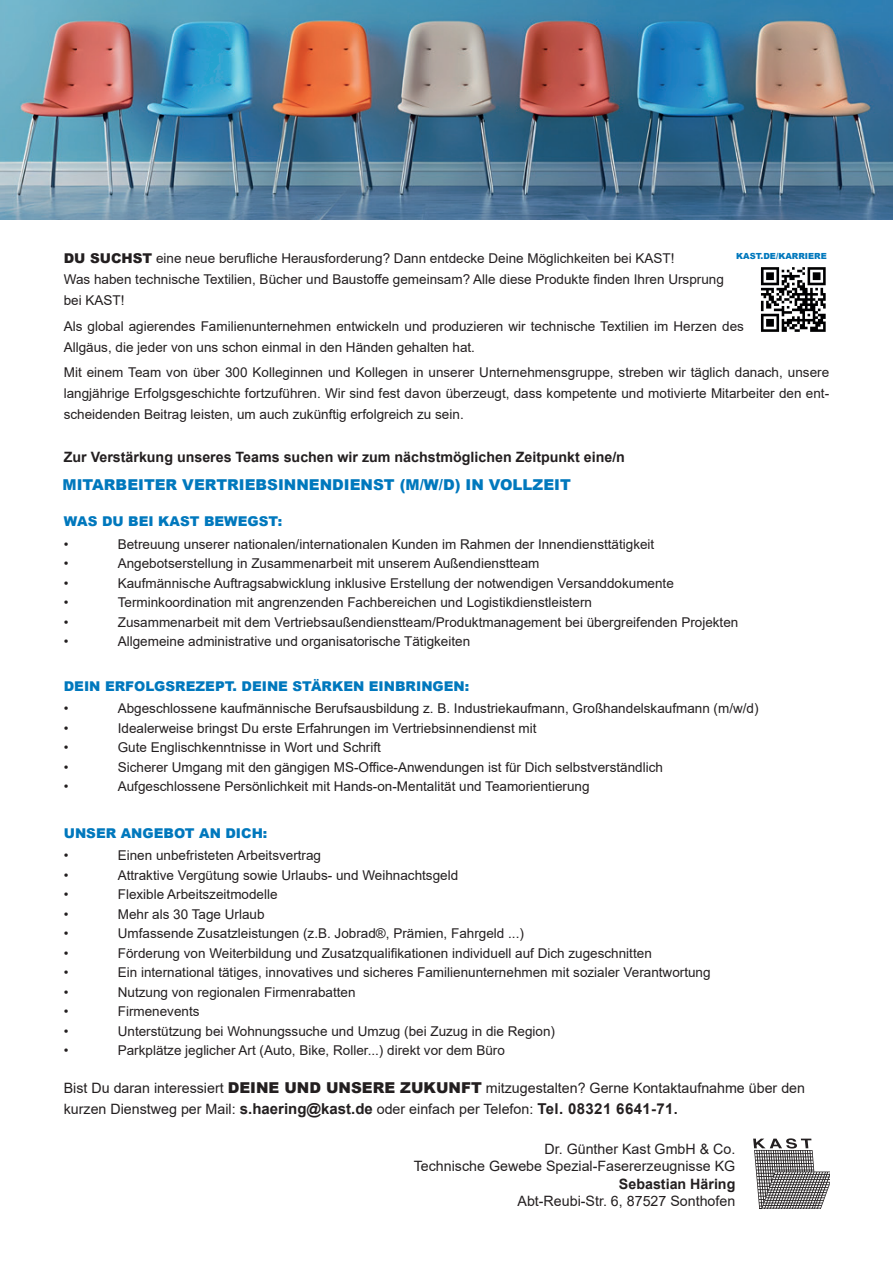
<style>
.page{position:relative;width:893px;height:1263px;background:#fff}
.page>*{position:absolute;margin:0;border:0;box-sizing:border-box;transform-origin:0 0}
.t1{font:900 15px "Arial";color:#0078bd}
.t2{font:14.25px/17.1px "Arial";color:#231f20;text-align:right}
.t3{font:700 14.25px "Arial";color:#231f20}
.t4{font:13.5px/21px "Arial";color:#231f20}
.t5{font:900 13.5px "Arial";color:#0078bd}
.t6{font:900 8.4px "Arial";color:#0078bd}
.s1{font-weight:900}
.s2{font-weight:900;font-size:15px}
.s3{font-weight:700;font-size:15px}
.s4{font-weight:700}
</style>
<div class="page">
<img style="left:0;top:0;width:893px;height:219px">
<svg style="left:753px;top:1138px;width:76px;height:71px"></svg>
<svg style="left:761px;top:267px;width:65px;height:65px"></svg>
<p class="t4" style="left:64px;top:248px;width:662px"><span class="s1">DU SUCHST</span> eine neue berufliche Herausforderung? Dann entdecke Deine Möglichkeiten bei KAST!<br>Was haben technische Textilien, Bücher und Baustoffe gemeinsam? Alle diese Produkte finden Ihren Ursprung bei KAST!</p>
<p class="t4" style="left:64px;top:315px;width:682px">Als global agierendes Familienunternehmen entwickeln und produzieren wir technische Textilien im Herzen des<br>Allgäus, die jeder von uns schon einmal in den Händen gehalten hat.</p>
<p class="t4" style="left:64px;top:362px;width:767px;text-align:justify">Mit einem Team von über 300 Kolleginnen und Kollegen in unserer Unternehmensgruppe, streben wir täglich danach, unsere langjährige Erfolgsgeschichte fortzuführen. Wir sind fest davon überzeugt, dass kompetente und motivierte Mitarbeiter den ent&shy;scheidenden Beitrag leisten, um auch zukünftig erfolgreich zu sein.</p>
<p class="t6" style="left:736px;top:250px;width:92px">KAST.DE/KARRIERE</p>
<p class="t3" style="left:64px;top:447px;width:563px">Zur Verstärkung unseres Teams suchen wir zum nächstmöglichen Zeitpunkt eine/n</p>
<p class="t1" style="left:63px;top:474px;width:510px">MITARBEITER VERTRIEBSINNENDIENST (M/W/D) IN VOLLZEIT</p>
<p class="t5" style="left:64px;top:512px;width:220px">WAS DU BEI KAST BEWEGST:</p>
<p class="t4" style="left:64px;top:533px;width:6px">•</p>
<p class="t4" style="left:118px;top:533px;width:538px">Betreuung unserer nationalen/internationalen Kunden im Rahmen der Innendiensttätigkeit</p>
<p class="t4" style="left:64px;top:553px;width:6px">•</p>
<p class="t4" style="left:118px;top:553px;width:423px">Angebotserstellung in Zusammenarbeit mit unserem Außendienstteam</p>
<p class="t4" style="left:64px;top:572px;width:6px">•</p>
<p class="t4" style="left:118px;top:572px;width:558px">Kaufmännische Auftragsabwicklung inklusive Erstellung der notwendigen Versanddokumente</p>
<p class="t4" style="left:64px;top:592px;width:6px">•</p>
<p class="t4" style="left:118px;top:592px;width:476px">Terminkoordination mit angrenzenden Fachbereichen und Logistikdienstleistern</p>
<p class="t4" style="left:64px;top:611px;width:6px">•</p>
<p class="t4" style="left:118px;top:611px;width:622px">Zusammenarbeit mit dem Vertriebsaußendienstteam/Produktmanagement bei übergreifenden Projekten</p>
<p class="t4" style="left:64px;top:631px;width:6px">•</p>
<p class="t4" style="left:118px;top:631px;width:354px">Allgemeine administrative und organisatorische Tätigkeiten</p>
<p class="t5" style="left:64px;top:676px;width:407px">DEIN ERFOLGSREZEPT. DEINE STÄRKEN EINBRINGEN:</p>
<p class="t4" style="left:64px;top:698px;width:6px">•</p>
<p class="t4" style="left:118px;top:698px;width:642px">Abgeschlossene kaufmännische Berufsausbildung z. B. Industriekaufmann, Großhandelskaufmann (m/w/d)</p>
<p class="t4" style="left:64px;top:718px;width:6px">•</p>
<p class="t4" style="left:118px;top:718px;width:420px">Idealerweise bringst Du erste Erfahrungen im Vertriebsinnendienst mit</p>
<p class="t4" style="left:64px;top:737px;width:6px">•</p>
<p class="t4" style="left:118px;top:737px;width:265px">Gute Englischkenntnisse in Wort und Schrift</p>
<p class="t4" style="left:64px;top:757px;width:6px">•</p>
<p class="t4" style="left:118px;top:757px;width:547px">Sicherer Umgang mit den gängigen MS-Office-Anwendungen ist für Dich selbstverständlich</p>
<p class="t4" style="left:64px;top:776px;width:6px">•</p>
<p class="t4" style="left:118px;top:776px;width:473px">Aufgeschlossene Persönlichkeit mit Hands-on-Mentalität und Teamorientierung</p>
<p class="t5" style="left:64px;top:823px;width:205px">UNSER ANGEBOT AN DICH:</p>
<p class="t4" style="left:64px;top:845px;width:6px">•</p>
<p class="t4" style="left:118px;top:845px;width:205px">Einen unbefristeten Arbeitsvertrag</p>
<p class="t4" style="left:64px;top:865px;width:6px">•</p>
<p class="t4" style="left:118px;top:865px;width:342px">Attraktive Vergütung sowie Urlaubs- und Weihnachtsgeld</p>
<p class="t4" style="left:64px;top:884px;width:6px">•</p>
<p class="t4" style="left:118px;top:884px;width:161px">Flexible Arbeitszeitmodelle</p>
<p class="t4" style="left:64px;top:904px;width:6px">•</p>
<p class="t4" style="left:118px;top:904px;width:148px">Mehr als 30 Tage Urlaub</p>
<p class="t4" style="left:64px;top:923px;width:6px">•</p>
<p class="t4" style="left:118px;top:923px;width:408px">Umfassende Zusatzleistungen (z.B. Jobrad®, Prämien, Fahrgeld ...)</p>
<p class="t4" style="left:64px;top:943px;width:6px">•</p>
<p class="t4" style="left:118px;top:943px;width:535px">Förderung von Weiterbildung und Zusatzqualifikationen individuell auf Dich zugeschnitten</p>
<p class="t4" style="left:64px;top:962px;width:6px">•</p>
<p class="t4" style="left:118px;top:962px;width:594px">Ein international tätiges, innovatives und sicheres Familienunternehmen mit sozialer Verantwortung</p>
<p class="t4" style="left:64px;top:982px;width:6px">•</p>
<p class="t4" style="left:118px;top:982px;width:239px">Nutzung von regionalen Firmenrabatten</p>
<p class="t4" style="left:64px;top:1001px;width:6px">•</p>
<p class="t4" style="left:118px;top:1001px;width:83px">Firmenevents</p>
<p class="t4" style="left:64px;top:1020px;width:6px">•</p>
<p class="t4" style="left:118px;top:1020px;width:439px">Unterstützung bei Wohnungssuche und Umzug (bei Zuzug in die Region)</p>
<p class="t4" style="left:64px;top:1040px;width:6px">•</p>
<p class="t4" style="left:118px;top:1040px;width:389px">Parkplätze jeglicher Art (Auto, Bike, Roller...) direkt vor dem Büro</p>
<p class="t2" style="left:64px;top:1078px;width:743px;line-height:21px;text-align:left">Bist Du daran interessiert <span class="s2">DEINE UND UNSERE ZUKUNFT</span> mitzugestalten? Gerne Kontaktaufnahme über den kurzen Dienstweg per Mail: <span class="s3">s.haering@kast.de</span> oder einfach per Telefon: <span class="s3">Tel. 08321 6641-71</span><span class="s4">.</span></p>
<p class="t2" style="left:414px;top:1141px;width:323px">Dr. Günther Kast GmbH &amp; Co.<br>Technische Gewebe Spezial-Fasererzeugnisse KG</p>
<p class="t3" style="left:619px;top:1173px;width:118px">Sebastian Häring</p>
<p class="t2" style="left:517px;top:1192px;width:219px">Abt-Reubi-Str. 6, 87527 Sonthofen</p>
</div>
